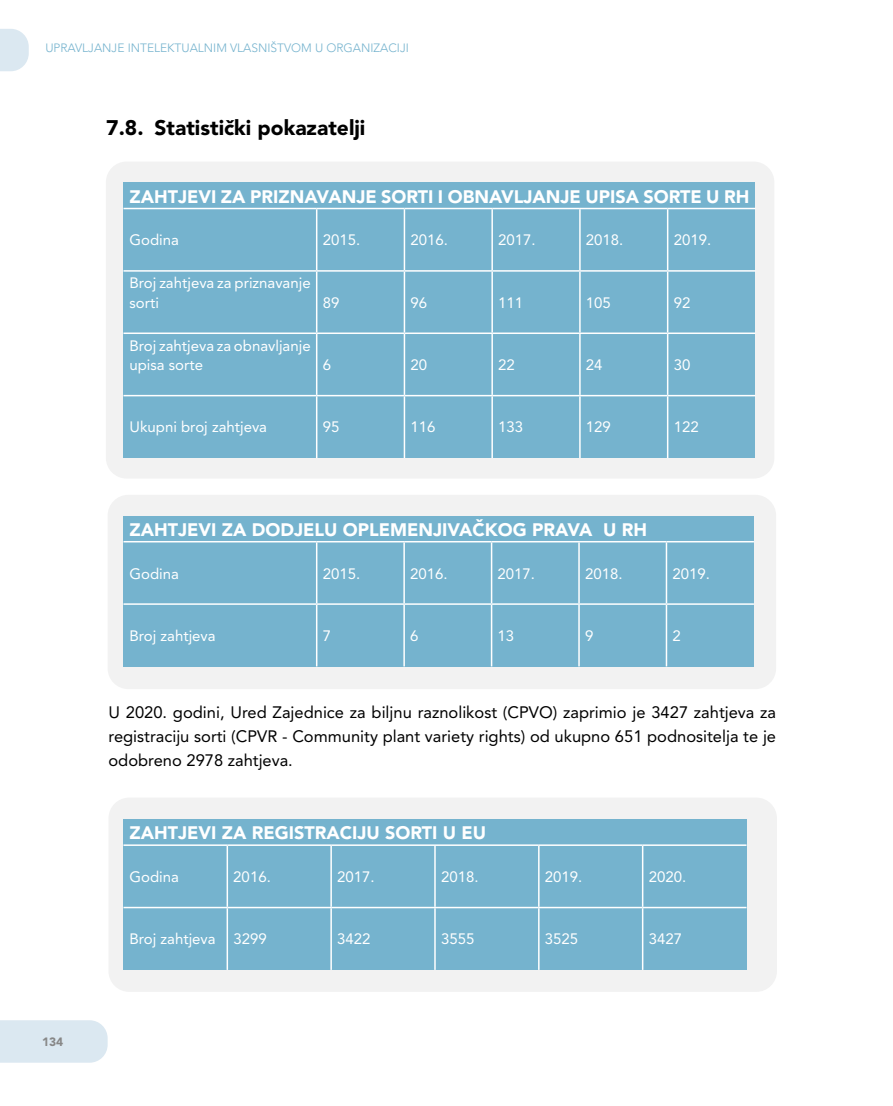
<style>
.page{position:relative;width:893px;height:1106px;background:#fff}
.page>*{position:absolute;margin:0;border:0;box-sizing:border-box;transform-origin:0 0}
.t1{font:900 21px "Avenir LT Pro";color:#000}
.t2{font:900 18px "Avenir LT Pro";color:#fff}
.t3{font:16.5px/24px "Avenir LT Pro";color:#000;text-align:justify}
.t4{font:15px/19.5px "Avenir LT Pro";color:#fff}
.t5{font:300 12px "Avenir LT Pro";color:#75b3ce}
.t6{font:900 12px "Avenir LT Pro";color:#878787}
</style>
<div class="page">
<div style="left:0;top:1020px;width:108px;height:42px;background:#dbe8f1"></div>
<svg style="left:0;top:29px;width:29px;height:42px"></svg>
<div style="left:108px;top:495px;width:668px;height:194px;background:#f2f2f2;border-radius:21px"></div>
<div style="left:106px;top:161px;width:668px;height:317px;background:#f2f2f2;border-radius:21px"></div>
<div style="left:123px;top:183px;width:632px;height:275px;background:#75b3ce"></div>
<hr style="left:123px;top:208px;width:194px;height:1px;background:#fff">
<hr style="left:317px;top:208px;width:87px;height:1px;background:#fff">
<hr style="left:316px;top:209px;width:1px;height:61px;background:#fff">
<hr style="left:404px;top:208px;width:88px;height:1px;background:#fff">
<hr style="left:404px;top:209px;width:1px;height:61px;background:#fff">
<hr style="left:492px;top:208px;width:88px;height:1px;background:#fff">
<hr style="left:491px;top:209px;width:2px;height:61px;background:#fff">
<hr style="left:580px;top:208px;width:88px;height:1px;background:#fff">
<hr style="left:579px;top:209px;width:2px;height:61px;background:#fff">
<hr style="left:668px;top:208px;width:87px;height:1px;background:#fff">
<hr style="left:667px;top:209px;width:1px;height:61px;background:#fff">
<hr style="left:123px;top:270px;width:194px;height:2px;background:#fff">
<hr style="left:317px;top:270px;width:87px;height:2px;background:#fff">
<hr style="left:316px;top:272px;width:1px;height:60px;background:#fff">
<hr style="left:404px;top:270px;width:88px;height:2px;background:#fff">
<hr style="left:404px;top:272px;width:1px;height:60px;background:#fff">
<hr style="left:492px;top:270px;width:88px;height:2px;background:#fff">
<hr style="left:491px;top:272px;width:2px;height:60px;background:#fff">
<hr style="left:580px;top:270px;width:88px;height:2px;background:#fff">
<hr style="left:579px;top:272px;width:2px;height:60px;background:#fff">
<hr style="left:668px;top:270px;width:87px;height:2px;background:#fff">
<hr style="left:667px;top:272px;width:1px;height:60px;background:#fff">
<hr style="left:123px;top:332px;width:194px;height:2px;background:#fff">
<hr style="left:317px;top:332px;width:87px;height:2px;background:#fff">
<hr style="left:316px;top:334px;width:1px;height:61px;background:#fff">
<hr style="left:404px;top:332px;width:88px;height:2px;background:#fff">
<hr style="left:404px;top:334px;width:1px;height:61px;background:#fff">
<hr style="left:492px;top:332px;width:88px;height:2px;background:#fff">
<hr style="left:491px;top:334px;width:2px;height:61px;background:#fff">
<hr style="left:580px;top:332px;width:88px;height:2px;background:#fff">
<hr style="left:579px;top:334px;width:2px;height:61px;background:#fff">
<hr style="left:668px;top:332px;width:87px;height:2px;background:#fff">
<hr style="left:667px;top:334px;width:1px;height:61px;background:#fff">
<hr style="left:123px;top:395px;width:194px;height:1px;background:#fff">
<hr style="left:317px;top:395px;width:87px;height:1px;background:#fff">
<hr style="left:316px;top:396px;width:1px;height:62px;background:#fff">
<hr style="left:404px;top:395px;width:88px;height:1px;background:#fff">
<hr style="left:404px;top:396px;width:1px;height:62px;background:#fff">
<hr style="left:492px;top:395px;width:88px;height:1px;background:#fff">
<hr style="left:491px;top:396px;width:2px;height:62px;background:#fff">
<hr style="left:580px;top:395px;width:88px;height:1px;background:#fff">
<hr style="left:579px;top:396px;width:2px;height:62px;background:#fff">
<hr style="left:668px;top:395px;width:87px;height:1px;background:#fff">
<hr style="left:667px;top:396px;width:1px;height:62px;background:#fff">
<div style="left:123px;top:516px;width:631px;height:150px;background:#75b3ce"></div>
<hr style="left:123px;top:541px;width:194px;height:1px;background:#fff">
<hr style="left:317px;top:541px;width:87px;height:1px;background:#fff">
<hr style="left:316px;top:542px;width:1px;height:61px;background:#fff">
<hr style="left:404px;top:541px;width:88px;height:1px;background:#fff">
<hr style="left:403px;top:542px;width:2px;height:61px;background:#fff">
<hr style="left:492px;top:541px;width:87px;height:1px;background:#fff">
<hr style="left:491px;top:542px;width:1px;height:61px;background:#fff">
<hr style="left:579px;top:541px;width:87px;height:1px;background:#fff">
<hr style="left:578px;top:542px;width:2px;height:61px;background:#fff">
<hr style="left:666px;top:541px;width:88px;height:1px;background:#fff">
<hr style="left:666px;top:542px;width:1px;height:61px;background:#fff">
<hr style="left:123px;top:603px;width:194px;height:2px;background:#fff">
<hr style="left:317px;top:603px;width:87px;height:2px;background:#fff">
<hr style="left:316px;top:605px;width:1px;height:61px;background:#fff">
<hr style="left:404px;top:603px;width:88px;height:2px;background:#fff">
<hr style="left:403px;top:605px;width:2px;height:61px;background:#fff">
<hr style="left:492px;top:603px;width:87px;height:2px;background:#fff">
<hr style="left:491px;top:605px;width:1px;height:61px;background:#fff">
<hr style="left:579px;top:603px;width:87px;height:2px;background:#fff">
<hr style="left:578px;top:605px;width:2px;height:61px;background:#fff">
<hr style="left:666px;top:603px;width:88px;height:2px;background:#fff">
<hr style="left:666px;top:605px;width:1px;height:61px;background:#fff">
<div style="left:108px;top:797px;width:669px;height:194px;background:#f2f2f2;border-radius:21px"></div>
<div style="left:123px;top:819px;width:623px;height:150px;background:#75b3ce"></div>
<hr style="left:123px;top:844px;width:104px;height:2px;background:#fff">
<hr style="left:227px;top:844px;width:104px;height:2px;background:#fff">
<hr style="left:227px;top:846px;width:1px;height:60px;background:#fff">
<hr style="left:331px;top:844px;width:104px;height:2px;background:#fff">
<hr style="left:330px;top:846px;width:2px;height:60px;background:#fff">
<hr style="left:435px;top:844px;width:104px;height:2px;background:#fff">
<hr style="left:434px;top:846px;width:2px;height:60px;background:#fff">
<hr style="left:539px;top:844px;width:104px;height:2px;background:#fff">
<hr style="left:538px;top:846px;width:2px;height:60px;background:#fff">
<hr style="left:643px;top:844px;width:103px;height:2px;background:#fff">
<hr style="left:642px;top:846px;width:1px;height:60px;background:#fff">
<hr style="left:123px;top:906px;width:104px;height:2px;background:#fff">
<hr style="left:227px;top:906px;width:104px;height:2px;background:#fff">
<hr style="left:227px;top:908px;width:1px;height:61px;background:#fff">
<hr style="left:331px;top:906px;width:104px;height:2px;background:#fff">
<hr style="left:330px;top:908px;width:2px;height:61px;background:#fff">
<hr style="left:435px;top:906px;width:104px;height:2px;background:#fff">
<hr style="left:434px;top:908px;width:2px;height:61px;background:#fff">
<hr style="left:539px;top:906px;width:104px;height:2px;background:#fff">
<hr style="left:538px;top:908px;width:2px;height:61px;background:#fff">
<hr style="left:643px;top:906px;width:103px;height:2px;background:#fff">
<hr style="left:642px;top:908px;width:1px;height:61px;background:#fff">
<p class="t5" style="left:45px;top:40px;width:365px">UPRAVLJANJE INTELEKTUALNIM VLASNIŠTVOM U ORGANIZACIJI</p>
<h1 class="t1" style="left:106px;top:115px;width:261px">7.8. Statistički pokazatelji</h1>
<p class="t2" style="left:129px;top:185px;width:621px">ZAHTJEVI ZA PRIZNAVANJE SORTI I OBNAVLJANJE UPISA SORTE U RH</p>
<p class="t4" style="left:129px;top:230px;width:51px">Godina</p>
<p class="t4" style="left:323px;top:230px;width:39px">2015.</p>
<p class="t4" style="left:410px;top:230px;width:39px">2016.</p>
<p class="t4" style="left:498px;top:230px;width:39px">2017.</p>
<p class="t4" style="left:586px;top:230px;width:39px">2018.</p>
<p class="t4" style="left:674px;top:230px;width:39px">2019.</p>
<p class="t4" style="left:129px;top:273px;width:183px">Broj zahtjeva za priznavanje sorti</p>
<p class="t4" style="left:323px;top:293px;width:18px">89</p>
<p class="t4" style="left:410px;top:293px;width:18px">96</p>
<p class="t4" style="left:498px;top:293px;width:27px">111</p>
<p class="t4" style="left:586px;top:293px;width:27px">105</p>
<p class="t4" style="left:674px;top:293px;width:18px">92</p>
<p class="t4" style="left:129px;top:335px;width:183px">Broj zahtjeva za obnavljanje upisa sorte</p>
<p class="t4" style="left:323px;top:355px;width:10px">6</p>
<p class="t4" style="left:410px;top:355px;width:18px">20</p>
<p class="t4" style="left:498px;top:355px;width:18px">22</p>
<p class="t4" style="left:586px;top:355px;width:18px">24</p>
<p class="t4" style="left:674px;top:355px;width:18px">30</p>
<p class="t4" style="left:129px;top:417px;width:139px">Ukupni broj zahtjeva</p>
<p class="t4" style="left:323px;top:417px;width:18px">95</p>
<p class="t4" style="left:410px;top:417px;width:27px">116</p>
<p class="t4" style="left:498px;top:417px;width:27px">133</p>
<p class="t4" style="left:586px;top:417px;width:27px">129</p>
<p class="t4" style="left:674px;top:417px;width:27px">122</p>
<p class="t2" style="left:129px;top:518px;width:519px">ZAHTJEVI ZA DODJELU OPLEMENJIVAČKOG PRAVA U RH</p>
<p class="t4" style="left:129px;top:563px;width:51px">Godina</p>
<p class="t4" style="left:323px;top:563px;width:39px">2015.</p>
<p class="t4" style="left:410px;top:563px;width:39px">2016.</p>
<p class="t4" style="left:498px;top:563px;width:39px">2017.</p>
<p class="t4" style="left:585px;top:563px;width:39px">2018.</p>
<p class="t4" style="left:672px;top:563px;width:39px">2019.</p>
<p class="t4" style="left:129px;top:626px;width:88px">Broj zahtjeva</p>
<p class="t4" style="left:323px;top:626px;width:10px">7</p>
<p class="t4" style="left:410px;top:626px;width:10px">6</p>
<p class="t4" style="left:498px;top:626px;width:18px">13</p>
<p class="t4" style="left:585px;top:626px;width:10px">9</p>
<p class="t4" style="left:672px;top:626px;width:10px">2</p>
<p class="t3" style="left:108px;top:700px;width:669px">U 2020. godini, Ured Zajednice za biljnu raznolikost (CPVO) zaprimio je 3427 zahtjeva za registraciju sorti (CPVR - Community plant variety rights) od ukupno 651 podnositelja te je odobreno 2978 zahtjeva.</p>
<p class="t2" style="left:129px;top:822px;width:358px">ZAHTJEVI ZA REGISTRACIJU SORTI U EU</p>
<p class="t4" style="left:129px;top:867px;width:51px">Godina</p>
<p class="t4" style="left:233px;top:867px;width:39px">2016.</p>
<p class="t4" style="left:337px;top:867px;width:39px">2017.</p>
<p class="t4" style="left:441px;top:867px;width:39px">2018.</p>
<p class="t4" style="left:545px;top:867px;width:39px">2019.</p>
<p class="t4" style="left:649px;top:867px;width:39px">2020.</p>
<p class="t6" style="left:42px;top:1034px;width:23px">134</p>
<p class="t4" style="left:129px;top:929px;width:139px">Broj zahtjeva 3299</p>
<p class="t4" style="left:337px;top:929px;width:35px">3422</p>
<p class="t4" style="left:441px;top:929px;width:35px">3555</p>
<p class="t4" style="left:545px;top:929px;width:35px">3525</p>
<p class="t4" style="left:649px;top:929px;width:35px">3427</p>
</div>
